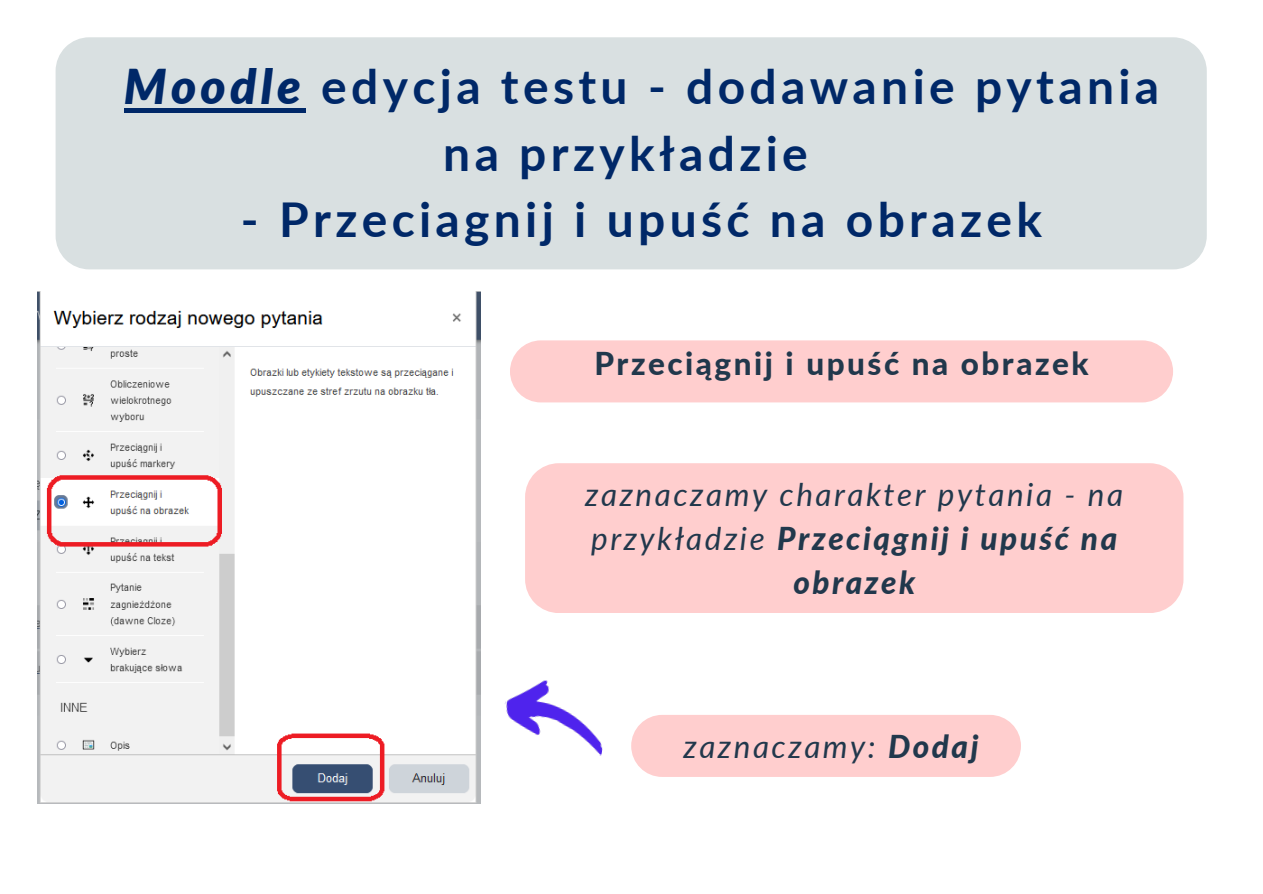
<style>
.page{position:relative;width:1263px;height:894px;background:#fff}
.page>*{position:absolute;margin:0;border:0;box-sizing:border-box;transform-origin:0 0}
.t1{font:700 48px/66.3px "Lato";letter-spacing:.09em;color:#002868}
.t2{font:italic 31.5px/43.8px "Lato";letter-spacing:.08em;color:#21384c;text-align:center}
.t3{font:800 31.5px "Lato";letter-spacing:.08em;color:#21384c}
.s1{font-weight:900;font-style:italic}
.s2{font-weight:800}
</style>
<div class="page">
<div style="left:56px;top:37px;width:1151px;height:232px;background:#d9e0e1"></div>
<div style="left:510px;top:340px;width:663px;height:62px;background:#ffcece;border-radius:31px"></div>
<div style="left:525px;top:463px;width:658px;height:150px;background:#ffcece"></div>
<div style="left:631px;top:714px;width:390px;height:62px;background:#ffcece;border-radius:31px"></div>
<img style="left:504px;top:680px;width:99px;height:75px">
<img style="left:37px;top:291px;width:443px;height:512px">
<hr style="left:124px;top:108px;width:181px;height:4px;background:#002868">
<p class="t1" style="left:443px;top:53px;width:717px;text-indent:-319px"><span class="s1">Moodle</span> edycja testu - dodawanie pytania na przykładzie</p>
<p class="t1" style="left:241px;top:185px;width:803px">- Przeciagnij i upuść na obrazek</p>
<p class="t3" style="left:594px;top:344px;width:496px">Przeciągnij i upuść na obrazek</p>
<p class="t2" style="left:585px;top:472px;width:539px">zaznaczamy charakter pytania - na przykładzie <span class="s2">Przeciągnij i upuść na obrazek</span></p>
<p class="t2" style="left:683px;top:723px;width:297px">zaznaczamy: <span class="s2">Dodaj</span></p>
</div>
